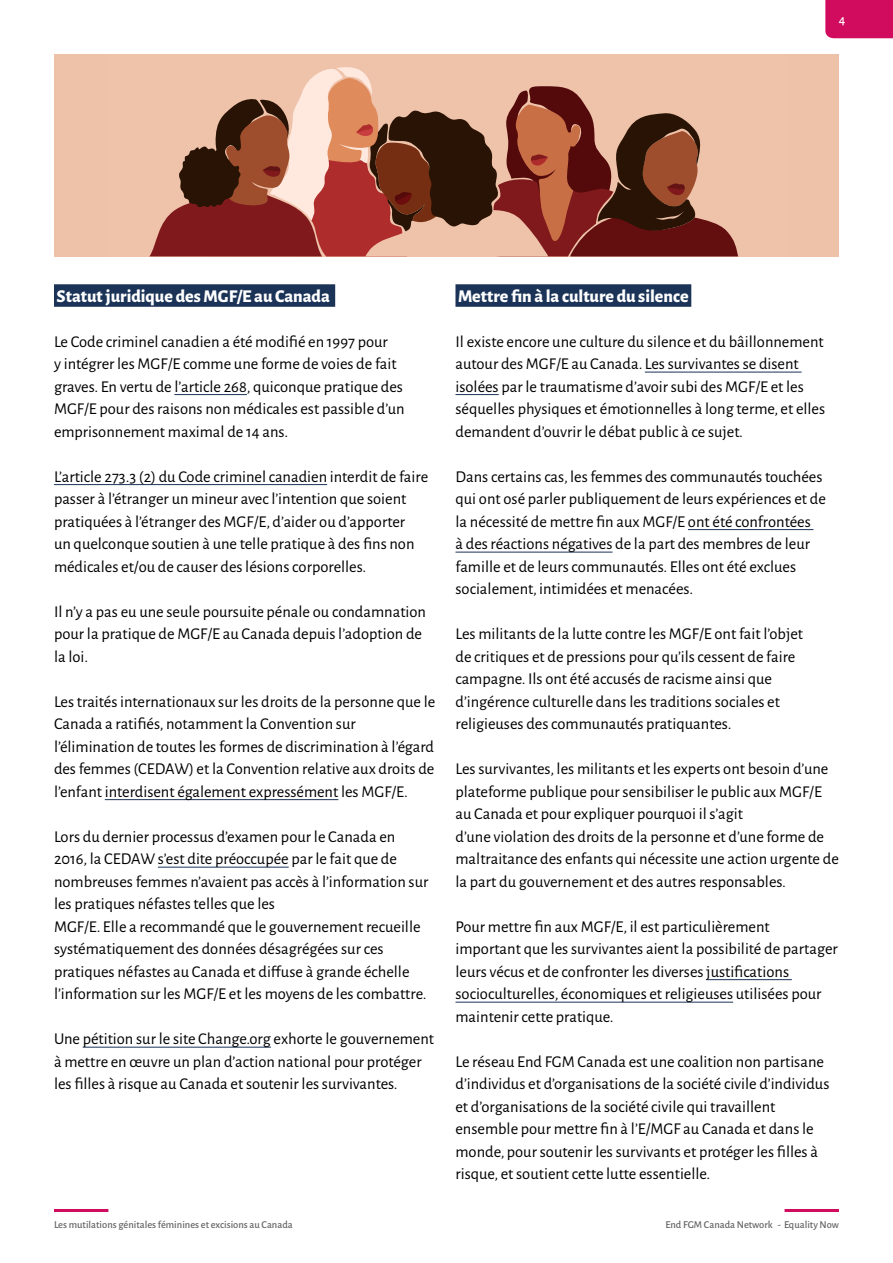
<style>
.page{position:relative;width:893px;height:1263px;background:#fff}
.page>*{position:absolute;margin:0;border:0;box-sizing:border-box;transform-origin:0 0}
.t1{font:800 18px "Alegreya Sans";color:#fff}
.t2{font:16.5px/22.5px "Alegreya Sans";color:#000}
.t3{font:500 13.5px "Alegreya Sans";color:#fff}
.t4{font:500 10.5px "Alegreya Sans";color:#646363}
</style>
<div class="page">
<div style="left:825px;top:0;width:68px;height:38px;background:#d10b5d"></div>
<hr style="left:784px;top:1209px;width:55px;height:3px;background:#d10b5d">
<hr style="left:54px;top:1209px;width:54px;height:3px;background:#d10b5d">
<div style="left:54px;top:284px;width:281px;height:23px;background:#1a3357"></div>
<hr style="left:174px;top:394px;width:73px;height:1px;background:#1a3357">
<hr style="left:54px;top:484px;width:273px;height:1px;background:#1a3357">
<hr style="left:105px;top:799px;width:233px;height:1px;background:#1a3357">
<hr style="left:158px;top:867px;width:131px;height:1px;background:#1a3357">
<hr style="left:83px;top:1047px;width:188px;height:1px;background:#1a3357">
<div style="left:455px;top:284px;width:236px;height:23px;background:#1a3357"></div>
<hr style="left:645px;top:372px;width:157px;height:1px;background:#1a3357">
<hr style="left:455px;top:394px;width:44px;height:1px;background:#1a3357">
<hr style="left:688px;top:529px;width:125px;height:1px;background:#1a3357">
<hr style="left:455px;top:552px;width:157px;height:1px;background:#1a3357">
<hr style="left:706px;top:979px;width:86px;height:1px;background:#1a3357">
<hr style="left:455px;top:1002px;width:278px;height:1px;background:#1a3357">
<div style="left:54px;top:54px;width:785px;height:202px;background:#eec1a9"></div>
<svg style="left:149px;top:67px;width:589px;height:189px"></svg>
<p class="t3" style="left:839px;top:10px;width:8px">4</p>
<p class="t1" style="left:57px;top:282px;width:275px">Statut juridique des MGF/E au Canada</p>
<p class="t2" style="left:54px;top:329px;width:352px">Le Code criminel canadien a été modifié en 1997 pour<br>y intégrer les MGF/E comme une forme de voies de fait graves. En vertu de l’article 268, quiconque pratique des MGF/E pour des raisons non médicales est passible d’un emprisonnement maximal de 14 ans.</p>
<p class="t2" style="left:54px;top:464px;width:376px">L’article 273.3 (2) du Code criminel canadien interdit de faire passer à l’étranger un mineur avec l’intention que soient pratiquées à l’étranger des MGF/E, d’aider ou d’apporter</p>
<p class="t2" style="left:54px;top:532px;width:362px">un quelconque soutien à une telle pratique à des fins non médicales et/ou de causer des lésions corporelles.</p>
<p class="t2" style="left:54px;top:599px;width:374px">Il n’y a pas eu une seule poursuite pénale ou condamnation pour la pratique de MGF/E au Canada depuis l’adoption de la loi.</p>
<p class="t2" style="left:54px;top:689px;width:383px">Les traités internationaux sur les droits de la personne que le<br>Canada a ratifiés, notamment la Convention sur</p>
<p class="t2" style="left:54px;top:734px;width:382px;text-align:justify">l’élimination de toutes les formes de discrimination à l’égard des femmes (CEDAW) et la Convention relative aux droits de l’enfant interdisent également expressément les MGF/E.</p>
<p class="t2" style="left:54px;top:824px;width:376px">Lors du dernier processus d’examen pour le Canada en 2016, la CEDAW s’est dite préoccupée par le fait que de nombreuses femmes n’avaient pas accès à l’information sur les pratiques néfastes telles que les</p>
<p class="t2" style="left:54px;top:914px;width:374px">MGF/E. Elle a recommandé que le gouvernement recueille systématiquement des données désagrégées sur ces pratiques néfastes au Canada et diffuse à grande échelle l’information sur les MGF/E et les moyens de les combattre.</p>
<p class="t2" style="left:54px;top:1027px;width:382px">Une pétition sur le site Change.org exhorte le gouvernement à mettre en œuvre un plan d’action national pour protéger les filles à risque au Canada et soutenir les survivantes.</p>
<p class="t1" style="left:458px;top:282px;width:232px">Mettre fin à la culture du silence</p>
<p class="t2" style="left:455px;top:329px;width:371px">Il existe encore une culture du silence et du bâillonnement autour des MGF/E au Canada. Les survivantes se disent isolées par le traumatisme d’avoir subi des MGF/E et les séquelles physiques et émotionnelles à long terme, et elles demandent d’ouvrir le débat public à ce sujet.</p>
<p class="t2" style="left:455px;top:464px;width:372px">Dans certains cas, les femmes des communautés touchées qui ont osé parler publiquement de leurs expériences et de la nécessité de mettre fin aux MGF/E ont été confrontées<br>à des réactions négatives de la part des membres de leur famille et de leurs communautés. Elles ont été exclues socialement, intimidées et menacées.</p>
<p class="t2" style="left:455px;top:622px;width:349px">Les militants de la lutte contre les MGF/E ont fait l’objet de critiques et de pressions pour qu’ils cessent de faire campagne. Ils ont été accusés de racisme ainsi que d’ingérence culturelle dans les traditions sociales et religieuses des communautés pratiquantes.</p>
<p class="t2" style="left:455px;top:757px;width:374px">Les survivantes, les militants et les experts ont besoin d’une plateforme publique pour sensibiliser le public aux MGF/E au Canada et pour expliquer pourquoi il s’agit</p>
<p class="t2" style="left:455px;top:824px;width:385px">d’une violation des droits de la personne et d’une forme de maltraitance des enfants qui nécessite une action urgente de la part du gouvernement et des autres responsables.</p>
<p class="t2" style="left:455px;top:914px;width:384px">Pour mettre fin aux MGF/E, il est particulièrement important que les survivantes aient la possibilité de partager leurs vécus et de confronter les diverses justifications socioculturelles, économiques et religieuses utilisées pour maintenir cette pratique.</p>
<p class="t2" style="left:455px;top:1049px;width:375px">Le réseau End FGM Canada est une coalition non partisane d’individus et d’organisations de la société civile d’individus et d’organisations de la société civile qui travaillent ensemble pour mettre fin à l’E/MGF au Canada et dans le monde, pour soutenir les survivants et protéger les filles à risque, et soutient cette lutte essentielle.</p>
<p class="t4" style="left:54px;top:1218px;width:240px">Les mutilations génitales féminines et excisions au Canada</p>
<p class="t4" style="left:665px;top:1218px;width:175px">End FGM Canada Network - Equality Now</p>
</div>
